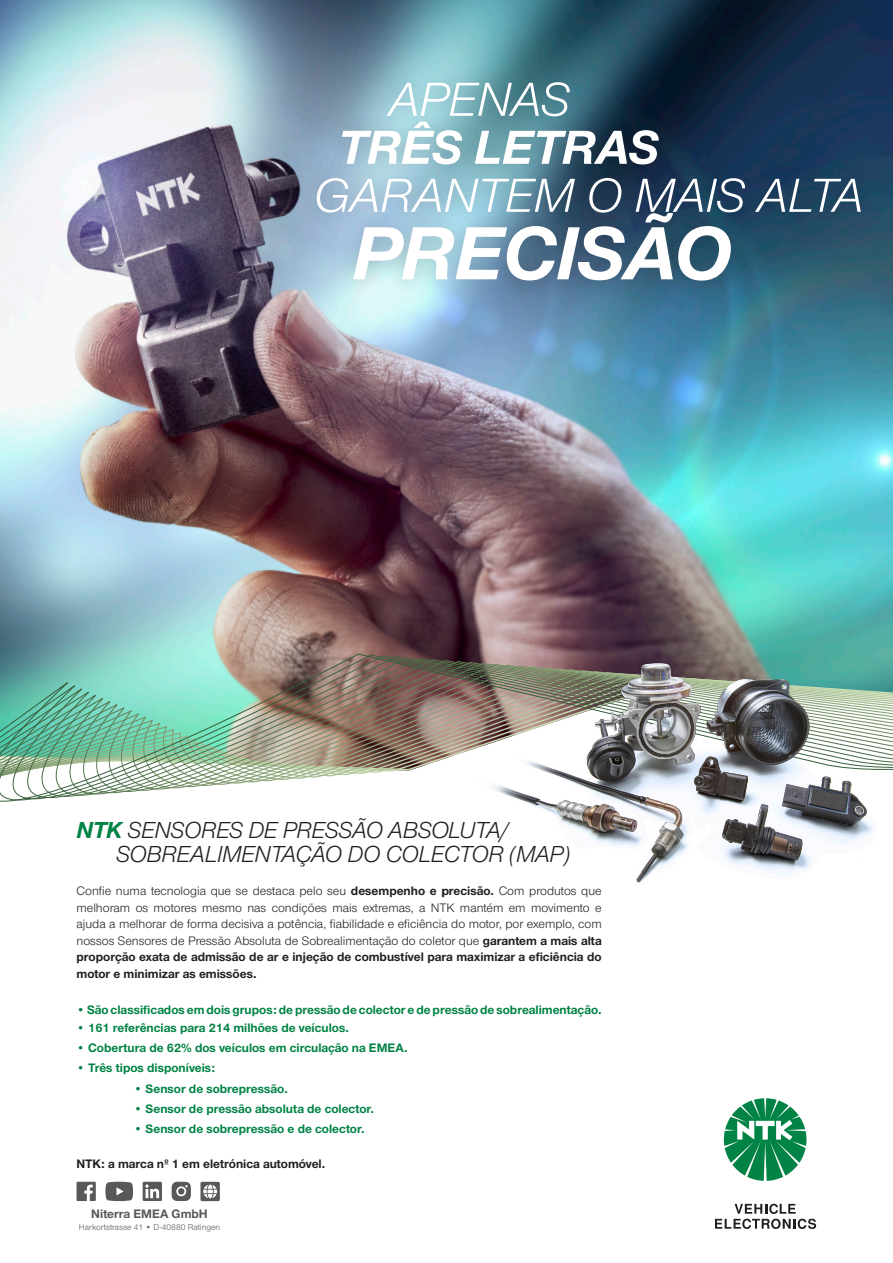
<style>
.page{position:relative;width:893px;height:1263px;background:#fff}
.page>*{position:absolute;margin:0;border:0;box-sizing:border-box;transform-origin:0 0}
.HeadTitel_Nimbus_regular_italic_32_32pt{font:italic 700 78px "Nimbus San Nov";letter-spacing:-.015em;color:#fff}
.HeadTitel_Nimbus_regular_italic_32_32pt-2{font:italic 49.5px "Nimbus San Nov";letter-spacing:-.01em;color:#fff}
.HeadTitel_Nimbus_regular_italic_32_32pt-3{font:italic 700 49.5px "Nimbus San Nov";letter-spacing:-.01em;color:#fff}
.Text_Regular_8_5_11{font:italic 24px "Nimbus San Nov";letter-spacing:-.015em;color:#231f20}
.Text_Regular_8_5_11-2{font:12.75px/16.5px "Nimbus San Nov";color:#231f20;text-align:justify}
.Bullet_Bold_8_5_11_green{font:700 12.75px "Nimbus San Nov";color:#008345}
.Bullet_Bold_8_5_11_green-2{font:700 12.75px "Nimbus San Nov";color:#231f20}
.t1{font:700 12.75px "Nimbus San Nov";color:#57585a}
.t2{font:8.7px "Nimbus San Nov";color:#57585a}
.s1{font-weight:700;color:#008345}
.s2{font-weight:700}
</style>
<div class="page">
<img style="left:0;top:0;width:893px;height:654px">
<svg style="left:0;top:654px;width:817px;height:573px"></svg>
<svg style="left:715px;top:1204px;width:101px;height:25px"></svg>
<div style="left:721px;top:1095px;width:89px;height:89px;background:#fff;border-radius:50%"></div>
<svg style="left:724px;top:1098px;width:82px;height:83px"></svg>
<img style="left:443px;top:556px;width:450px;height:345px">
<svg style="left:77px;top:1182px;width:19px;height:19px"></svg>
<svg style="left:105px;top:1182px;width:28px;height:19px"></svg>
<svg style="left:143px;top:1182px;width:19px;height:19px"></svg>
<svg style="left:172px;top:1182px;width:19px;height:19px"></svg>
<div style="left:200px;top:1182px;width:20px;height:19px;background:#57585a;border-radius:2px"></div>
<svg style="left:203px;top:1184px;width:14px;height:14px"></svg>
<div style="left:298px;top:63px;width:581px;height:237px;background:#231f20;opacity:.25"></div>
<p class="HeadTitel_Nimbus_regular_italic_32_32pt-2" style="left:389px;top:72px;width:183px">APENAS</p>
<p class="HeadTitel_Nimbus_regular_italic_32_32pt-3" style="left:338px;top:118px;width:323px">TRÊS LETRAS</p>
<p class="HeadTitel_Nimbus_regular_italic_32_32pt-2" style="left:314px;top:168px;width:552px">GARANTEM O MAIS ALTA</p>
<p class="HeadTitel_Nimbus_regular_italic_32_32pt" style="left:352px;top:208px;width:381px">PRECISÃO</p>
<p class="Text_Regular_8_5_11" style="left:77px;top:816px;width:434px"><span class="s1">NTK</span> SENSORES DE PRESSÃO ABSOLUTA/</p>
<p class="Text_Regular_8_5_11" style="left:116px;top:840px;width:456px">SOBREALIMENTAÇÃO DO COLECTOR (MAP)</p>
<p class="Text_Regular_8_5_11-2" style="left:77px;top:883px;width:527px">Confie numa tecnologia que se destaca pelo seu <span class="s2">desempenho e precisão.</span> Com produtos que melhoram os motores mesmo nas condições mais extremas, a NTK mantém em movimento e ajuda a melhorar de forma decisiva a potência, fiabilidade e eficiência do motor, por exemplo, com nossos Sensores de Pressão Absoluta de Sobrealimentação do coletor que <span class="s2">garantem a mais alta proporção exata de admissão de ar e injeção de combustível para maximizar a eficiência do motor e minimizar as emissões.</span></p>
<p class="Bullet_Bold_8_5_11_green" style="left:77px;top:1002px;width:527px">• São classificados em dois grupos: de pressão de colector e de pressão de sobrealimentação.</p>
<p class="Bullet_Bold_8_5_11_green" style="left:77px;top:1020px;width:274px">• 161 referências para 214 milhões de veículos.</p>
<p class="Bullet_Bold_8_5_11_green" style="left:77px;top:1040px;width:333px">• Cobertura de 62% dos veículos em circulação na EMEA.</p>
<p class="Bullet_Bold_8_5_11_green" style="left:77px;top:1061px;width:140px">• Três tipos disponíveis:</p>
<p class="Bullet_Bold_8_5_11_green" style="left:134px;top:1081px;width:156px">• Sensor de sobrepressão.</p>
<p class="Bullet_Bold_8_5_11_green" style="left:134px;top:1101px;width:242px">• Sensor de pressão absoluta de colector.</p>
<p class="Bullet_Bold_8_5_11_green" style="left:134px;top:1121px;width:232px">• Sensor de sobrepressão e de colector.</p>
<p class="Bullet_Bold_8_5_11_green-2" style="left:77px;top:1156px;width:250px">NTK: a marca nº 1 em eletrónica automóvel.</p>
<p class="t1" style="left:91px;top:1207px;width:118px">Niterra EMEA GmbH</p>
<p class="t2" style="left:79px;top:1222px;width:143px">Harkortstrasse 41 • D-40880 Ratingen</p>
</div>
